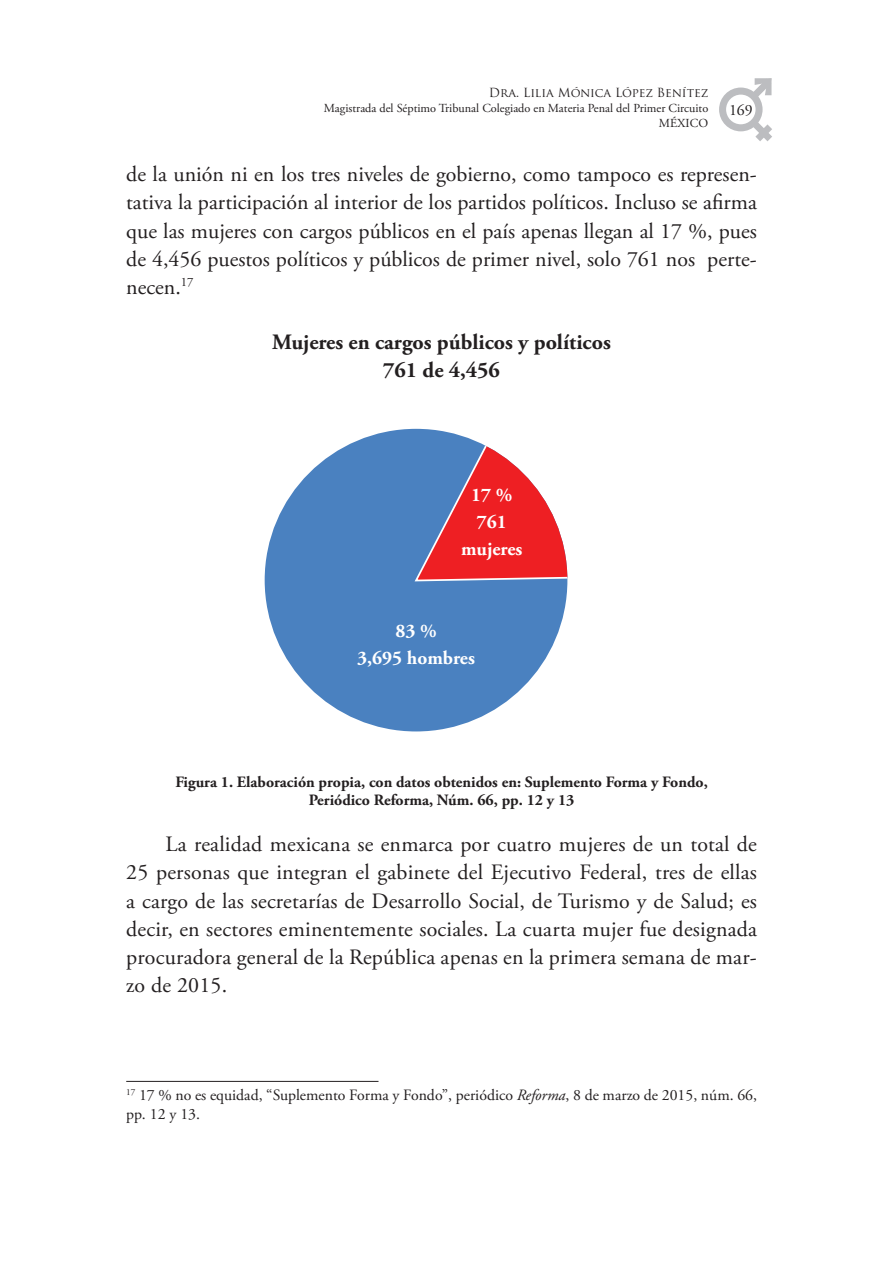
<style>
.page{position:relative;width:883px;height:1261px;background:#fff}
.page>*{position:absolute;margin:0;border:0;box-sizing:border-box;transform-origin:0 0}
.t1{font:21.88px/28px "Adobe Garamond Pro";color:#231f20;text-align:justify}
.t2{font:700 21.88px/28px "Adobe Garamond Pro";color:#231f20;text-align:center}
.t3{font:700 19.25px/27.1px "Adobe Garamond Pro";color:#fff;text-align:center}
.t4{font:700 15.75px/18.2px "Adobe Garamond Pro";color:#231f20;text-align:center}
.t5{font:15.75px/18.9px "Adobe Garamond Pro";color:#231f20}
.t6{font:12.25px/14.7px "Adobe Garamond Pro";color:#231f20;text-align:right}
.t7{font:12.25px "Trajan Pro";color:#231f20}
.s1{font-style:italic}
</style>
<div class="page">
<svg style="left:719px;top:78px;width:52px;height:63px"></svg>
<hr style="left:126px;top:1080px;width:252px;height:1px;background:#231f20">
<div style="left:264px;top:428px;width:303px;height:303px;background:#4a81c0;border-radius:50%"></div>
<svg style="left:413px;top:428px;width:154px;height:154px"></svg>
<p class="t7" style="left:488px;top:85px;width:221px">Dra. Lilia Mónica López Benítez</p>
<p class="t6" style="left:324px;top:101px;width:386px">Magistrada del Séptimo Tribunal Colegiado en Materia Penal del Primer Circuito<br>MÉXICO</p>
<p class="t1" style="left:126px;top:161px;width:631px">de la unión ni en los tres niveles de gobierno, como tampoco es represen&shy;tativa la participación al interior de los partidos políticos. Incluso se afirma que las mujeres con cargos públicos en el país apenas llegan al 17 %, pues de 4,456 puestos políticos y públicos de primer nivel, solo 761 nos perte&shy;necen.<sup>17</sup></p>
<p class="t2" style="left:272px;top:328px;width:340px">Mujeres en cargos públicos y políticos<br>761 de 4,456</p>
<p class="t5" style="left:728px;top:101px;width:25px">169</p>
<p class="t3" style="left:461px;top:481px;width:63px">17 %<br>761 mujeres</p>
<p class="t3" style="left:357px;top:617px;width:119px">83 %<br>3,695 hombres</p>
<p class="t4" style="left:175px;top:773px;width:533px">Figura 1. Elaboración propia, con datos obtenidos en: Suplemento Forma y Fondo,<br>Periódico Reforma, Núm. 66, pp. 12 y 13</p>
<p class="t1" style="left:126px;top:831px;width:632px;text-indent:39px">La realidad mexicana se enmarca por cuatro mujeres de un total de 25 personas que integran el gabinete del Ejecutivo Federal, tres de ellas a cargo de las secretarías de Desarrollo Social, de Turismo y de Salud; es decir, en sectores eminentemente sociales. La cuarta mujer fue designada procuradora general de la República apenas en la primera semana de mar&shy;zo de 2015.</p>
<p class="t5" style="left:126px;top:1086px;width:632px"><sup>17</sup> 17 % no es equidad, “Suplemento Forma y Fondo”, periódico <span class="s1">Reforma</span>, 8 de marzo de 2015, núm. 66, pp. 12 y 13.</p>
</div>
